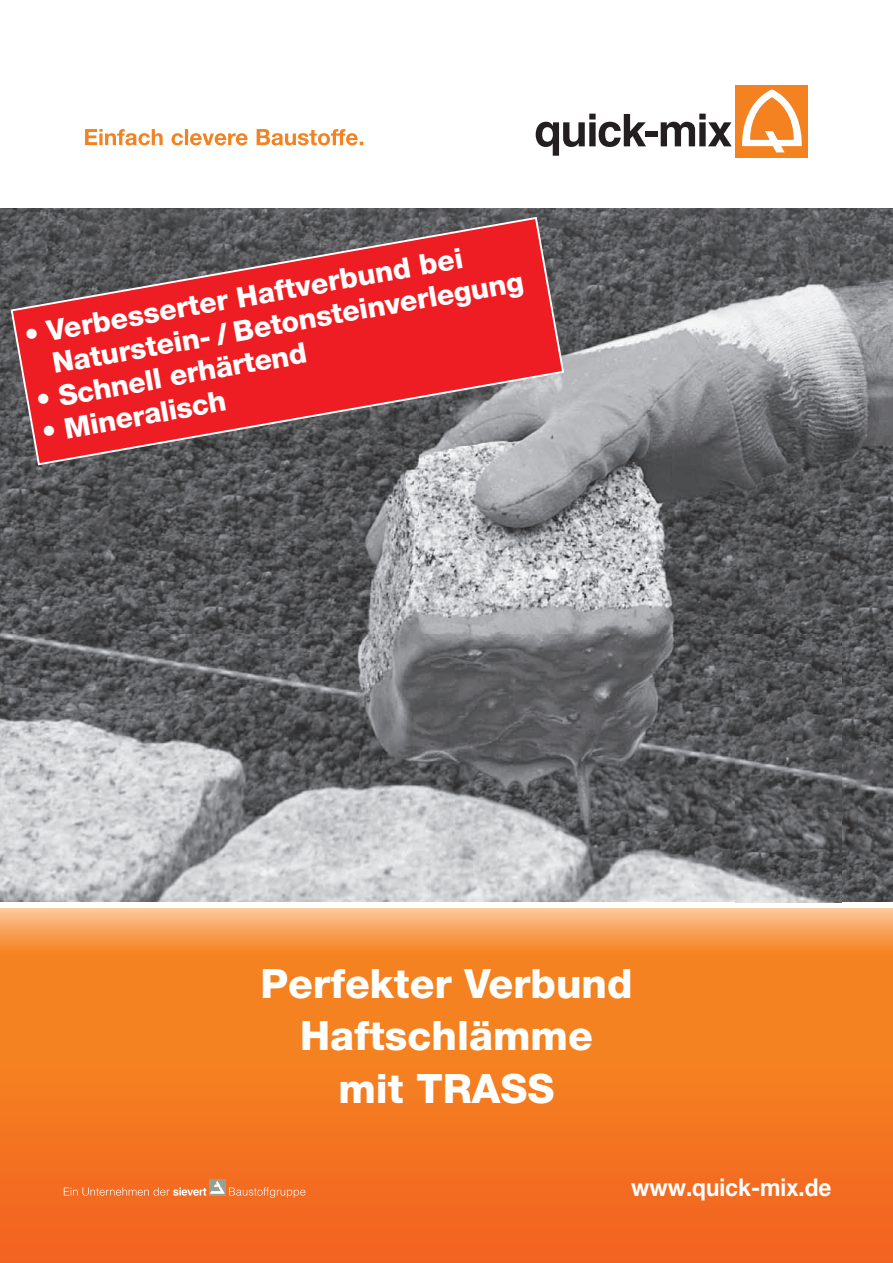
<style>
.page{position:relative;width:893px;height:1263px;background:#fff}
.page>*{position:absolute;margin:0;border:0;box-sizing:border-box;transform-origin:0 0}
.t1{font:800 40.5px/52.5px "Helvetica Neue LT Pro";color:#fff;text-align:center}
.t2{font:800 28.5px/33px "Helvetica Neue LT Pro";color:#fff}
.t3{font:700 24.45px "Helvetica Neue LT Pro";color:#fff;scale:.92 1}
</style>
<div class="page">
<img style="left:0;top:208px;width:893px;height:694px">
<svg style="left:536px;top:114px;width:110px;height:42px"></svg>
<div style="left:645px;top:131px;width:13px;height:6px;background:#231f20"></div>
<svg style="left:661px;top:114px;width:71px;height:32px"></svg>
<div style="left:736px;top:85px;width:72px;height:72px;background:#f58220"></div>
<svg style="left:742px;top:89px;width:60px;height:63px"></svg>
<svg style="left:85px;top:129px;width:278px;height:16px"></svg>
<div style="left:0;top:908px;width:893px;height:355px;background:#f58220"></div>
<div style="left:0;top:1061px;width:893px;height:202px;background:linear-gradient(to bottom,#f58121,#f26121)"></div>
<div style="left:0;top:908px;width:893px;height:48px;background:linear-gradient(to bottom,#fcc799,#f4801c)"></div>
<div style="left:209px;top:1179px;width:16px;height:16px;background:#96a196"></div>
<svg style="left:64px;top:1181px;width:241px;height:17px;background:#f08042"></svg>
<svg style="left:10px;top:216px;width:555px;height:250px;background:#b83d42"></svg>
<p class="t2" style="left:44px;top:315px;width:479px;text-indent:-23px;rotate:-10deg">• Verbesserter Haftverbund bei<br>Naturstein- / Beton stein verlegung</p>
<p class="t2" style="left:33px;top:384px;width:276px;rotate:-10deg">• Schnell erhärtend</p>
<p class="t2" style="left:39px;top:416px;width:188px;rotate:-10deg">• Mineralisch</p>
<h1 class="t1" style="left:260px;top:957px;width:374px">Perfekter Verbund<br>Haftschlämme<br>mit TRASS</h1>
<p class="t3" style="left:631px;top:1172px;width:219px">www.quick-mix.de</p>
</div>
